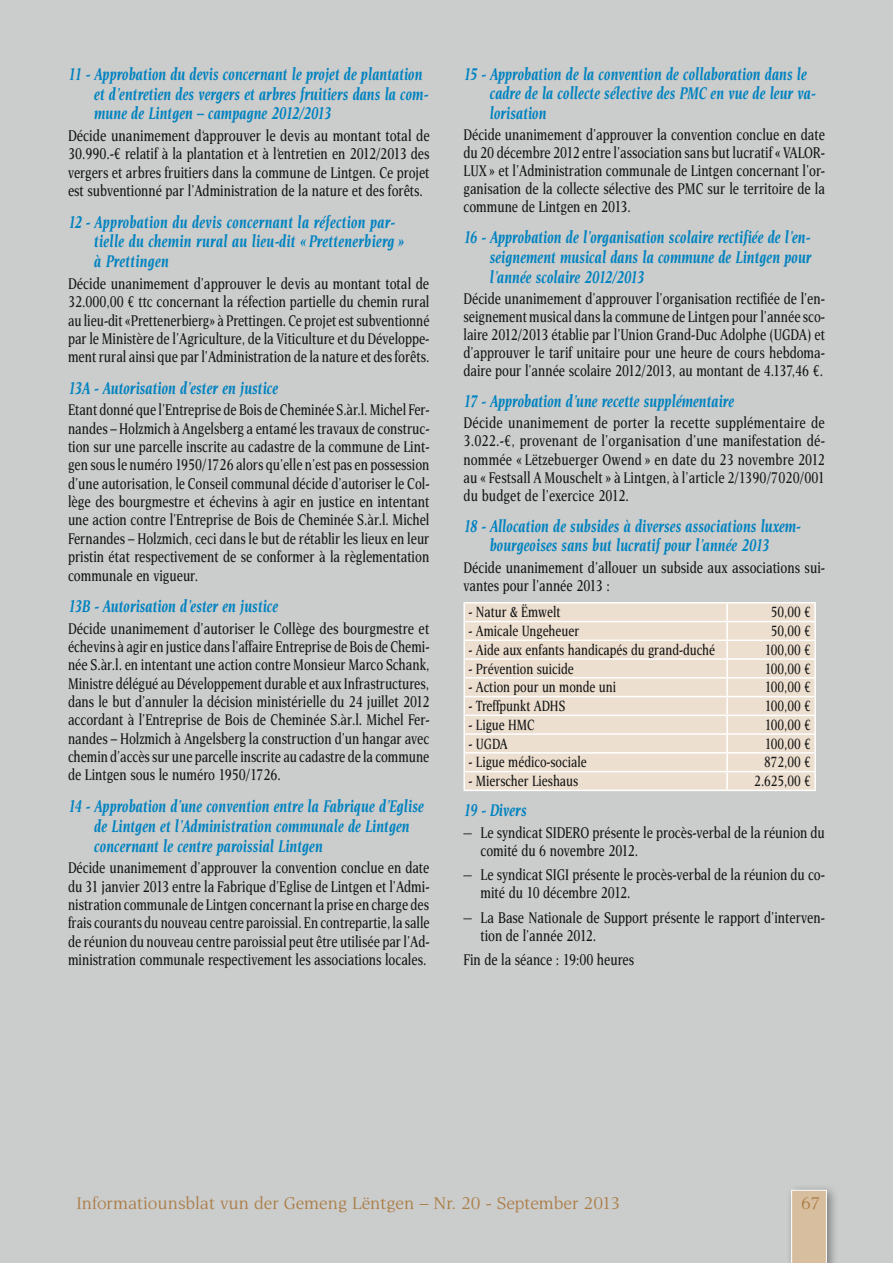
<style>
.page{position:relative;width:893px;height:1263px;background:#cbcccc}
.page>*{position:absolute;margin:0;border:0;box-sizing:border-box;transform-origin:0 0}
.t1{font:italic 700 condensed 18px/19.8px "Esperanto";color:#0083c0}
.t2{font:18px "Esperanto";color:#ab7d46}
.t3{font:condensed 16.5px/18.3px "Esperanto";color:#151616;text-align:justify}
.t4{font:condensed 15.75px "Esperanto";color:#151616}
.s1{font-stretch:normal}
</style>
<div class="page">
<div style="left:465px;top:603px;width:349px;height:187px;background:#eddfcf"></div>
<hr style="left:463px;top:621px;width:264px;height:1px;background:#fff">
<hr style="left:727px;top:621px;width:89px;height:1px;background:#fff">
<hr style="left:463px;top:639px;width:264px;height:2px;background:#fff">
<hr style="left:727px;top:639px;width:89px;height:2px;background:#fff">
<hr style="left:463px;top:658px;width:264px;height:2px;background:#fff">
<hr style="left:727px;top:658px;width:89px;height:2px;background:#fff">
<hr style="left:463px;top:677px;width:264px;height:1px;background:#fff">
<hr style="left:727px;top:677px;width:89px;height:1px;background:#fff">
<hr style="left:463px;top:696px;width:264px;height:1px;background:#fff">
<hr style="left:727px;top:696px;width:89px;height:1px;background:#fff">
<hr style="left:463px;top:715px;width:264px;height:1px;background:#fff">
<hr style="left:727px;top:715px;width:89px;height:1px;background:#fff">
<hr style="left:463px;top:733px;width:264px;height:2px;background:#fff">
<hr style="left:727px;top:733px;width:89px;height:2px;background:#fff">
<hr style="left:463px;top:752px;width:264px;height:2px;background:#fff">
<hr style="left:727px;top:752px;width:89px;height:2px;background:#fff">
<hr style="left:463px;top:771px;width:264px;height:1px;background:#fff">
<hr style="left:727px;top:771px;width:89px;height:1px;background:#fff">
<svg style="left:726px;top:603px;width:2px;height:187px"></svg>
<hr style="left:463px;top:602px;width:264px;height:1px;background:#fff">
<hr style="left:727px;top:602px;width:89px;height:1px;background:#fff">
<svg style="left:463px;top:603px;width:2px;height:187px"></svg>
<svg style="left:814px;top:603px;width:2px;height:187px"></svg>
<hr style="left:463px;top:790px;width:264px;height:1px;background:#fff">
<hr style="left:727px;top:790px;width:89px;height:1px;background:#fff">
<div style="left:785px;top:1184px;width:54px;height:79px;background:#151616;opacity:.45"></div>
<svg style="left:791px;top:1189px;width:36px;height:74px;background:#d9c2a5"></svg>
<p class="t1" style="left:94px;top:64px;width:335px;text-indent:-26px">11 - Approbation du devis concernant le projet de plantation et d’entretien des vergers et arbres fruitiers dans la com&shy;mune de Lintgen – campagne 2012/2013</p>
<p class="t3" style="left:68px;top:126px;width:363px">Décide unanimement d‘approuver le devis au montant total de 30.990.-€ relatif à la plantation et à l‘entretien en 2012/2013 des vergers et arbres fruitiers dans la commune de Lintgen. Ce projet est subventionné par l’Administration de la nature et des forêts.</p>
<p class="t1" style="left:94px;top:211px;width:311px;text-indent:-26px">12 - Approbation du devis concernant la réfection par&shy;tielle du chemin rural au lieu-dit « Prettenerbierg» à -Prettingen</p>
<p class="t3" style="left:68px;top:274px;width:363px">Décide unanimement d’approuver le devis au montant total de 32.000,00 € ttc concernant la réfection partielle du chemin rural au lieu-dit «Prettenerbierg» à Prettingen. Ce projet est subventionné par le Ministère de l’Agriculture, de la Viticulture et du Développe&shy;ment rural ainsi que par l’Administration de la nature et des forêts.</p>
<p class="t1" style="left:68px;top:378px;width:212px">13A - Autorisation d’ester en justice</p>
<p class="t3" style="left:68px;top:400px;width:363px">Etant donné que l’Entreprise de Bois de Cheminée S.àr.l. Michel Fer&shy;nandes – Holzmich à Angelsberg a entamé les travaux de construc&shy;tion sur une parcelle inscrite au cadastre de la commune de Lint&shy;gen sous le numéro 1950/1726 alors qu’elle n’est pas en possession d’une autorisation, le Conseil communal décide d’autoriser le Col&shy;lège des bourgmestre et échevins à agir en justice en intentant une action contre l’Entreprise de Bois de Cheminée S.àr.l. Michel Fernandes – Holzmich, ceci dans le but de rétablir les lieux en leur pristin état respectivement de se conformer à la règlementation communale en vigueur.</p>
<p class="t1" style="left:68px;top:596px;width:212px">13B - Autorisation d’ester en justice</p>
<p class="t3" style="left:68px;top:619px;width:363px">Décide unanimement d’autoriser le Collège des bourgmestre et échevins à agir en justice dans l’affaire Entreprise de Bois de Chemi&shy;née S.àr.l. en intentant une action contre Monsieur Marco Schank, Ministre délégué au Développement durable et aux Infrastructures, dans le but d’annuler la décision ministérielle du 24 juillet 2012 accordant à l’Entreprise de Bois de Cheminée S.àr.l. Michel Fer&shy;nandes – Holzmich à Angelsberg la construction d’un hangar avec chemin d’accès sur une parcelle inscrite au cadastre de la commune de Lintgen sous le numéro 1950/1726.</p>
<p class="t1" style="left:94px;top:796px;width:331px;text-indent:-26px">14 - Approbation d’une convention entre la Fabrique d’Eglise de Lintgen et l’Administration communale de Lintgen concernant le centre paroissial Lintgen</p>
<p class="t3" style="left:68px;top:858px;width:363px">Décide unanimement d’approuver la convention conclue en date du 31 janvier 2013 entre la Fabrique d’Eglise de Lintgen et l’Admi&shy;nistration communale de Lintgen concernant la prise en charge des frais courants du nouveau centre paroissial. En contrepartie, la salle de réunion du nouveau centre paroissial peut être utilisée par l’Ad&shy;ministration communale respectivement les associations locales.</p>
<p class="t1" style="left:490px;top:64px;width:327px;text-indent:-26px">15 - Approbation de la convention de collaboration dans le cadre de la collecte sélective des PMC en vue de leur va&shy;lorisation</p>
<p class="t3" style="left:463px;top:125px;width:363px">Décide unanimement d’approuver la convention conclue en date du 20 décembre 2012 entre l’association sans but lucratif « VALOR-LUX » et l’Administration communale de Lintgen concernant l’or&shy;ganisation de la collecte sélective des PMC sur le territoire de la commune de Lintgen en 2013.</p>
<p class="t1" style="left:490px;top:227px;width:323px;text-align:justify;text-indent:-26px">16 - Approbation de l’organisation scolaire rectifiée de l’en&shy;seignement musical dans la commune de Lintgen pour l’année scolaire 2012/2013</p>
<p class="t3" style="left:463px;top:289px;width:363px">Décide unanimement d’approuver l’organisation rectifiée de l’en&shy;seignement musical dans la commune de Lintgen pour l’année sco&shy;laire 2012/2013 établie par l’Union Grand-Duc Adolphe (UGDA) et d’approuver le tarif unitaire pour une heure de cours hebdoma&shy;daire pour l’année scolaire 2012/2013, au montant de 4.137,46 €.</p>
<p class="t1" style="left:463px;top:391px;width:272px">17 - Approbation d’une recette supplémentaire</p>
<p class="t3" style="left:463px;top:414px;width:363px">Décide unanimement de porter la recette supplémentaire de 3.022.- €, provenant de l’organisation d’une manifestation dé&shy;nommée « -Lëtzebuerger Owend » en date du 23 novembre 2012 au « -Festsall A Mouschelt» à Lintgen, à l’article 2/1390/7020/001 du budget de l’exercice 2012.</p>
<p class="t1" style="left:463px;top:516px;width:339px;text-align:center">18 - Allocation de subsides à diverses associations luxem&shy;bourgeoises sans but lucratif pour l’année 2013</p>
<p class="t3" style="left:463px;top:558px;width:363px">Décide unanimement d’allouer un subside aux associations sui&shy;vantes pour l’année 2013 :</p>
<p class="t4" style="left:468px;top:603px;width:93px">- Natur &amp; Ëmwelt</p>
<p class="t4" style="left:771px;top:603px;width:42px">50,00 €</p>
<p class="t4" style="left:468px;top:622px;width:112px">- Amicale Ungeheuer</p>
<p class="t4" style="left:771px;top:622px;width:42px">50,00 €</p>
<p class="t4" style="left:468px;top:641px;width:248px">- Aide aux enfants handicapés du grand-duché</p>
<p class="t4" style="left:765px;top:641px;width:47px">100,00 €</p>
<p class="t4" style="left:468px;top:659px;width:107px">- Prévention suicide</p>
<p class="t4" style="left:765px;top:659px;width:47px">100,00 €</p>
<p class="t4" style="left:468px;top:678px;width:149px">- Action pour un monde uni</p>
<p class="t4" style="left:765px;top:678px;width:47px">100,00 €</p>
<p class="t4" style="left:468px;top:697px;width:98px">- Treffpunkt ADHS</p>
<p class="t4" style="left:765px;top:697px;width:47px">100,00 €</p>
<p class="t4" style="left:468px;top:716px;width:68px">- Ligue HMC</p>
<p class="t4" style="left:765px;top:716px;width:47px">100,00 €</p>
<p class="t4" style="left:468px;top:734px;width:41px">- UGDA</p>
<p class="t4" style="left:765px;top:734px;width:47px">100,00 €</p>
<p class="t4" style="left:468px;top:753px;width:120px">- Ligue médico-sociale</p>
<p class="t4" style="left:764px;top:753px;width:48px">872,00 €</p>
<p class="t4" style="left:468px;top:772px;width:111px">- Mierscher Lieshaus</p>
<p class="t4" style="left:754px;top:772px;width:58px">2.625,00 €</p>
<p class="t1" style="left:463px;top:800px;width:65px">19 - Divers</p>
<p class="t3" style="left:480px;top:823px;width:346px;text-indent:-17px"><span class="s1">–</span> Le syndicat SIDERO présente le procès-verbal de la réunion du comité du 6 novembre 2012.</p>
<p class="t3" style="left:480px;top:865px;width:346px;text-indent:-17px"><span class="s1">–</span> Le syndicat SIGI présente le procès-verbal de la réunion du co&shy;mité du 10 décembre 2012.</p>
<p class="t3" style="left:480px;top:908px;width:346px;text-indent:-17px"><span class="s1">–</span> La Base Nationale de Support présente le rapport d’interven&shy;tion de l’année 2012.</p>
<p class="t3" style="left:463px;top:950px;width:172px">Fin de la séance : 19:00 heures</p>
<p class="t2" style="left:77px;top:1194px;width:545px">Informatiounsblat vun der Gemeng Lëntgen – Nr. 20 - September 2013</p>
<p class="t2" style="left:801px;top:1194px;width:21px">67</p>
</div>
